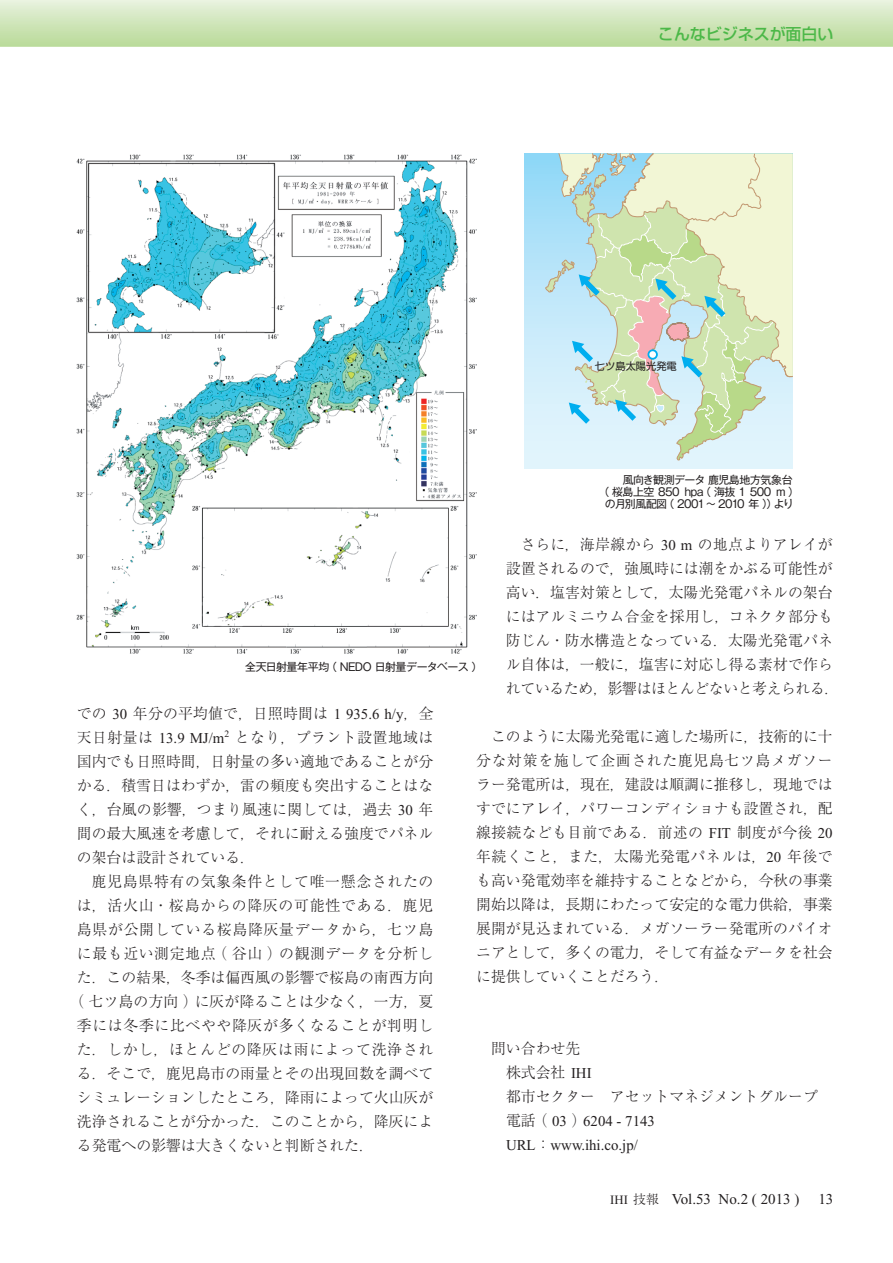
<style>
.page{position:relative;width:893px;height:1263px;background:#fff}
.page>*{position:absolute;margin:0;border:0;box-sizing:border-box;transform-origin:0 0}
.t1{font:500 15.9px "Shin Go Pro";color:#4cb848}
.t2{font:300 15px/24px "Ryumin Pro";color:#231f20;text-align:justify}
.t3{font:300 15px "Ryumin Pro";letter-spacing:.05em;color:#231f20}
.t4{font:15px/24px "Times New Roman";color:#231f20}
.t5{font:300 15px "Ryumin Pro";letter-spacing:.055em;color:#231f20}
.t6{font:300 15px "Ryumin Pro";letter-spacing:.04em;color:#231f20}
.t7{font:300 15px "Ryumin Pro";letter-spacing:.045em;color:#231f20}
.t8{font:10.95px "Gothic MB101 Pro";letter-spacing:-.05em;color:#231f20}
.t9{font:10.2px "Shin Go Pro";color:#231f20}
.s1{font-family:"Times New Roman";font-weight:400}
.s2{font-family:"Ryumin Pro";font-weight:300}
.s3{font-size:12.75px}
.s4{font-family:"Ryumin Pro";font-weight:300;font-size:12.75px}
</style>
<div class="page">
<svg style="left:0;top:0;width:893px;height:47px;background:#d0e6bb"></svg>
<img style="left:77px;top:154px;width:399px;height:500px">
<div style="left:525px;top:154px;width:268px;height:314px;background:linear-gradient(to bottom,#95d9f7,#ebf7fd)"></div>
<svg style="left:545px;top:153px;width:248px;height:307px;background:#d2e6d2"></svg>
<svg style="left:647px;top:349px;width:11px;height:11px"></svg>
<div style="left:649px;top:351px;width:7px;height:7px;background:#fff;border-radius:50%"></div>
<p class="t1" style="left:658px;top:21px;width:177px">こんなビジネスが面白い</p>
<p class="t9" style="left:595px;top:358px;width:83px">七ツ島太陽光発電</p>
<p class="t8" style="left:623px;top:471px;width:172px">風向き観測データ 鹿児島地方気象台</p>
<p class="t8" style="left:598px;top:483px;width:202px">（桜島上空 850 hpa（海抜 1 500 m ）</p>
<p class="t8" style="left:605px;top:495px;width:190px">の月別風配図（ 2001～ 2010 年））より</p>
<p class="t2" style="left:506px;top:531px;width:335px;text-align:center">さらに，海岸線から <span class="s1">30 m</span> の地点よりアレイが<br>設置されるので，強風時には潮をかぶる可能性が高い．塩害対策として，太陽光発電パネルの架台にはアルミニウム合金を採用し，コネクタ部分も防じん・防水構造となっている．太陽光発電パネル自体は，一般に，塩害に対応し得る素材で作られているため，影響はほとんどないと考えられる．</p>
<p class="t2" style="left:476px;top:723px;width:358px;text-indent:15px">このように太陽光発電に適した場所に，技術的に十分な対策を施して企画された鹿児島七ツ島メガソーラー発電所は，現在，建設は順調に推移し，現地ではすでにアレイ，パワーコンディショナも設置され，配線接続なども目前である．前述の <span class="s1">FIT</span> 制度が今後 <span class="s1">20</span>年続くこと，また，太陽光発電パネルは，<span class="s1">20</span> 年後でも高い発電効率を維持することなどから，今秋の事業開始以降は，長期にわたって安定的な電力供給，事業展開が見込まれている．メガソーラー発電所のパイオニアとして，多くの電力，そして有益なデータを社会に提供していくことだろう．</p>
<p class="t8" style="left:245px;top:658px;width:239px">全天日射量年平均（ NEDO 日射量データベース）</p>
<p class="t2" style="left:77px;top:700px;width:358px">での <span class="s1">30</span> 年分の平均値で，日照時間は <span class="s1">1 935.6 h/y</span>，全天日射量は <span class="s1">13.9 MJ/m</span><sup>2</sup> となり，プラント設置地域は国内でも日照時間，日射量の多い適地であることが分かる．積雪日はわずか，雷の頻度も突出することはなく，台風の影響，つまり風速に関しては，過去 <span class="s1">30</span> 年間の最大風速を考慮して，それに耐える強度でパネルの架台は設計されている．</p>
<p class="t3" style="left:92px;top:869px;width:343px">鹿児島県特有の気象条件として唯一懸念されたの</p>
<p class="t5" style="left:77px;top:893px;width:358px">は，活火山・桜島からの降灰の可能性である．鹿児</p>
<p class="t3" style="left:77px;top:917px;width:358px">島県が公開している桜島降灰量データから，七ツ島</p>
<p class="t6" style="left:77px;top:941px;width:358px">に最も近い測定地点（谷山）の観測データを分析し</p>
<p class="t2" style="left:77px;top:964px;width:358px">た．この結果，冬季は偏西風の影響で桜島の南西方向</p>
<p class="t2" style="left:69px;top:988px;width:365px">（七ツ島の方向）に灰が降ることは少なく，一方，夏</p>
<p class="t7" style="left:77px;top:1013px;width:358px">季には冬季に比べやや降灰が多くなることが判明し</p>
<p class="t3" style="left:77px;top:1037px;width:358px">た．しかし，ほとんどの降灰は雨によって洗浄され</p>
<p class="t2" style="left:77px;top:1060px;width:358px">る．そこで，鹿児島市の雨量とその出現回数を調べて</p>
<p class="t2" style="left:77px;top:1084px;width:358px">シミュレーションしたところ，降雨によって火山灰が</p>
<p class="t2" style="left:77px;top:1108px;width:358px">洗浄されることが分かった．このことから，降灰によ</p>
<p class="t2" style="left:77px;top:1132px;width:298px">る発電への影響は大きくないと判断された．</p>
<p class="t2" style="left:506px;top:1035px;width:313px;text-align:left;text-indent:-15px">問い合わせ先<br>株式会社 <span class="s1">IHI<br></span>都市セクター　アセットマネジメントグループ</p>
<p class="t4" style="left:506px;top:1109px;width:150px"><span class="s2">電話（</span> 03 <span class="s2">）</span>6204 - 7143<br>URL<span class="s2">：</span>www.ihi.co.jp/</p>
<p class="t4" style="left:610px;top:1187px;width:191px"><span class="s3">IHI</span> <span class="s4">技報　</span>Vol.53 No.2 ( 2013 )</p>
<p class="t4" style="left:818px;top:1187px;width:16px">13</p>
</div>
